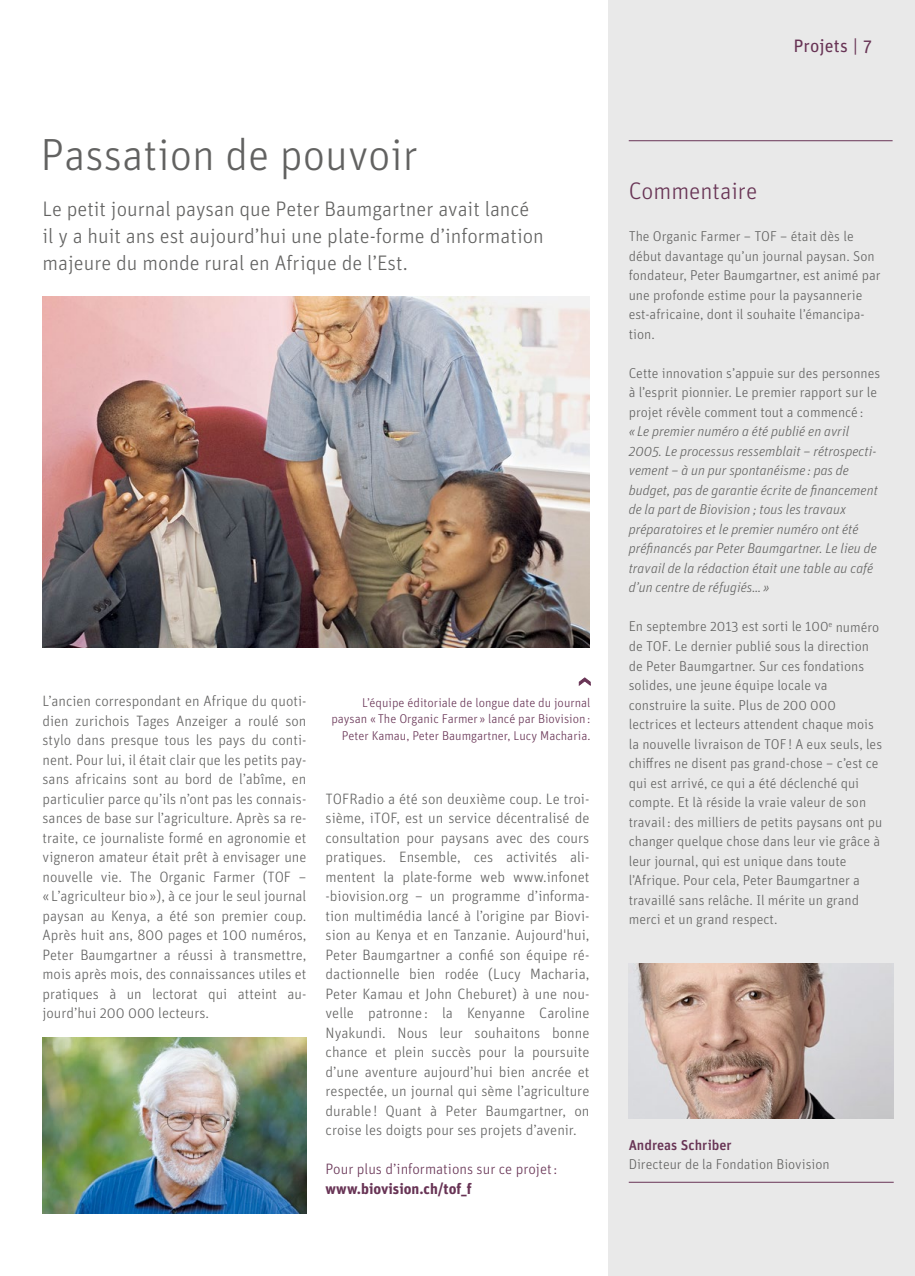
<style>
.page{position:relative;width:915px;height:1276px;background:#fff}
.page>*{position:absolute;margin:0;border:0;box-sizing:border-box;transform-origin:0 0}
.t1{font:300 45px "Unit OT";color:#626261}
.t2{font:300 24px "Unit OT";color:#683455}
.t3{font:300 21px/27px "Unit OT";color:#626261}
.t4{font:18px "Unit OT";letter-spacing:.005em;color:#683455}
.t5{font:300 15px/19.5px "Unit OT";color:#626261;text-align:justify}
.t6{font:300 15px "Unit OT";color:#683455}
.t7{font:700 15px "Unit OT";color:#683455}
.t8{font:300 14.25px/19.5px "Unit OT";color:#626261}
.t9{font:italic 300 14.25px/19.5px "Unit OT";color:#626261}
.t10{font:500 14.25px "Unit OT";color:#683455}
.t11{font:300 12.75px/16.5px "Unit OT";color:#683455;text-align:right}
</style>
<div class="page">
<div style="left:608px;top:0;width:306px;height:1276px;background:#e9e9e9"></div>
<hr style="left:628px;top:140px;width:264px;height:1px;background:#683455">
<svg style="left:578px;top:677px;width:12px;height:9px"></svg>
<img style="left:43px;top:296px;width:546px;height:351px">
<img style="left:43px;top:1037px;width:263px;height:176px">
<img style="left:628px;top:963px;width:265px;height:156px">
<hr style="left:628px;top:1182px;width:265px;height:1px;background:#683455">
<h1 class="t1" style="left:40px;top:129px;width:379px">Passation de pouvoir</h1>
<h3 class="t3" style="left:43px;top:195px;width:502px">Le petit journal paysan que Peter Baumgartner avait lancé il y a huit ans est aujourd’hui une plate-forme d’information majeure du monde rural en Afrique de l’Est.</h3>
<p class="t5" style="left:43px;top:691px;width:265px">L’ancien correspondant en Afrique du quoti&shy;dien zurichois Tages Anzeiger a roulé son stylo dans presque tous les pays du conti&shy;nent. Pour lui, il était clair que les petits pay&shy;sans africains sont au bord de l’abîme, en particulier parce qu’ils n’ont pas les connais&shy;sances de base sur l’agriculture. Après sa re&shy;traite, ce journaliste formé en agronomie et vigneron amateur était prêt à envisager une nouvelle vie. The Organic Farmer (TOF – « L’agriculteur bio »), à ce jour le seul journal paysan au Kenya, a été son premier coup.<br>Après huit ans, 800 pages et 100 numéros, Peter Baumgartner a réussi à transmettre, mois après mois, des connaissances utiles et pratiques à un lectorat qui atteint au&shy;jourd’hui 200 000 lecteurs.</p>
<p class="t11" style="left:331px;top:694px;width:260px">L’équipe éditoriale de longue date du journal paysan « The Organic Farmer » lancé par Biovision :<br>Peter Kamau, Peter Baumgartner, Lucy Macharia.</p>
<p class="t5" style="left:325px;top:789px;width:265px">TOFRadio a été son deuxième coup. Le troi&shy;sième, iTOF, est un service décentralisé de consultation pour paysans avec des cours pratiques. Ensemble, ces activités ali&shy;mentent la plate-forme web www.infonet -biovision.org – un programme d’informa&shy;tion multimédia lancé à l’origine par Biovi&shy;sion au Kenya et en Tanzanie. Aujourd'hui, Peter Baumgartner a confié son équipe ré&shy;dactionnelle bien rodée (Lucy Macharia, Peter Kamau et John Cheburet) à une nou&shy;velle patronne : la Kenyanne Caroline Nyakundi. Nous leur souhaitons bonne chance et plein succès pour la poursuite d’une aventure aujourd’hui bien ancrée et respectée, un journal qui sème l’agriculture durable ! Quant à Peter Baumgartner, on croise les doigts pour ses projets d’avenir.</p>
<p class="t6" style="left:325px;top:1160px;width:233px">Pour plus d’informations sur ce projet :</p>
<p class="t7" style="left:325px;top:1179px;width:148px">www.biovision.ch/tof_f</p>
<p class="t4" style="left:793px;top:35px;width:80px">Projets | 7</p>
<h2 class="t2" style="left:628px;top:177px;width:130px">Commentaire</h2>
<p class="t8" style="left:628px;top:227px;width:253px">The Organic Farmer – TOF – était dès le début davantage qu’un journal paysan. Son fondateur, Peter Baumgartner, est animé par une profonde estime pour la paysannerie est-africaine, dont il souhaite l’émancipa&shy;tion.</p>
<p class="t8" style="left:628px;top:363px;width:253px">Cette innovation s’appuie sur des personnes à l’esprit pionnier. Le premier rapport sur le projet révèle comment tout a commencé :</p>
<p class="t9" style="left:628px;top:422px;width:250px">« Le premier numéro a été publié en avril 2005. Le processus ressemblait – rétrospecti&shy;vement – à un pur spontanéisme : pas de budget, pas de garantie écrite de financement de la part de Biovision ; tous les travaux préparatoires et le premier numéro ont été préfinancés par Peter Baumgartner. Le lieu de travail de la rédaction était une table au café d’un centre de réfugiés… »</p>
<p class="t8" style="left:628px;top:617px;width:255px">En septembre 2013 est sorti le 100<sup>e</sup> numéro de TOF. Le dernier publié sous la direction de Peter Baumgartner. Sur ces fondations solides, une jeune équipe locale va construire la suite. Plus de 200 000 lectrices et lecteurs attendent chaque mois la nouvelle livraison de TOF ! A eux seuls, les chiffres ne disent pas grand-chose – c’est ce qui est arrivé, ce qui a été déclenché qui compte. Et là réside la vraie valeur de son travail : des milliers de petits paysans ont pu changer quelque chose dans leur vie grâce à leur journal, qui est unique dans toute l’Afrique. Pour cela, Peter Baumgartner a travaillé sans relâche. Il mérite un grand merci et un grand respect.</p>
<p class="t10" style="left:628px;top:1136px;width:104px">Andreas Schriber</p>
<p class="t8" style="left:628px;top:1154px;width:202px">Directeur de la Fondation Biovision</p>
</div>
